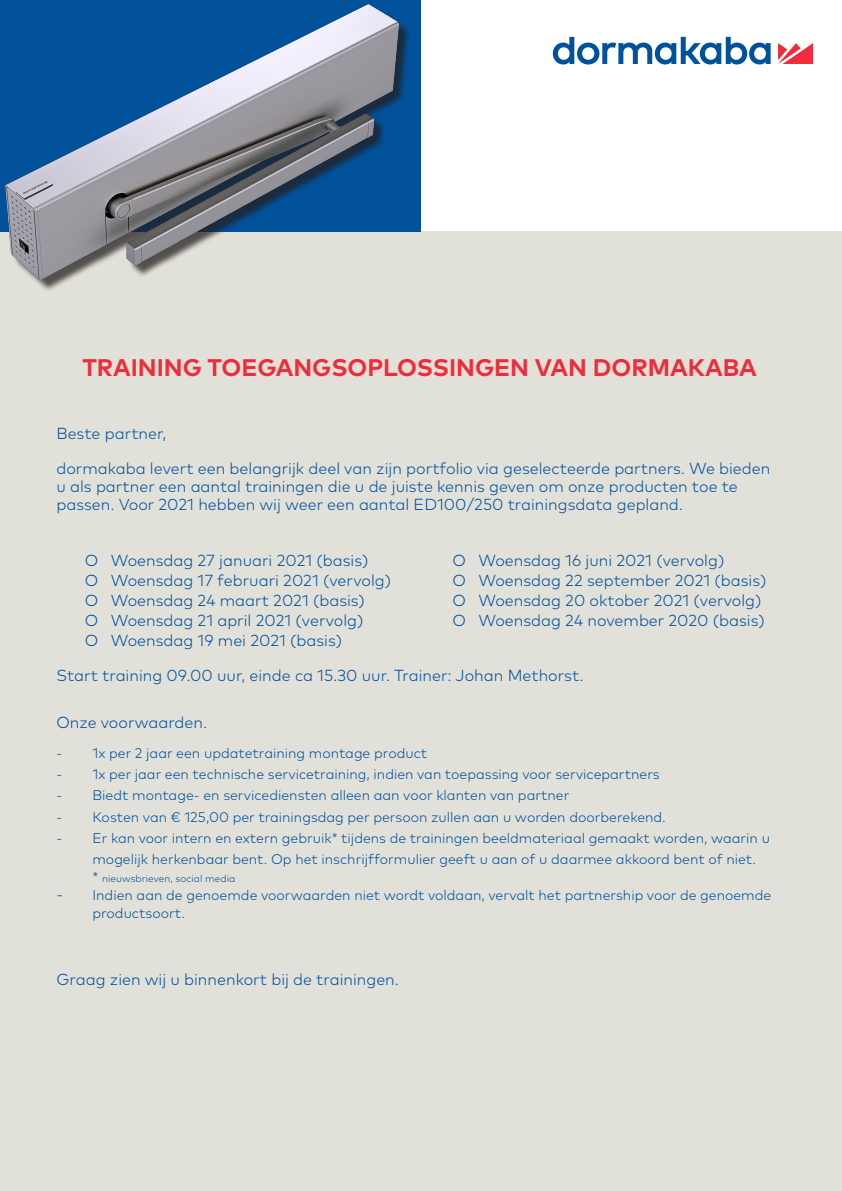
<style>
.page{position:relative;width:842px;height:1191px;background:#fff}
.page>*{position:absolute;margin:0;border:0;box-sizing:border-box;transform-origin:0 0}
.Title_300pt_340pt{font:700 24px "Mark Pro";color:#ee2c3b}
.Title_300pt_340pt-2{font:300 16px/18px "Mark Pro";color:#01519b}
.Title_300pt_340pt-3{font:300 14px/18px "Mark Pro";color:#01519b}
.Title_300pt_340pt-4{font:300 10px "Mark Pro";color:#01519b}
.s1{font-size:14px}
.s2{font-size:16px}
</style>
<div class="page">
<div style="left:0;top:232px;width:842px;height:959px;background:#e2e1d9"></div>
<svg style="left:778px;top:43px;width:35px;height:21px"></svg>
<svg style="left:553px;top:37px;width:218px;height:27px"></svg>
<img style="left:0;top:0;width:451px;height:290px">
<p class="Title_300pt_340pt" style="left:82px;top:349px;width:676px">TRAINING TOEGANGSOPLOSSINGEN VAN DORMAKABA</p>
<p class="Title_300pt_340pt-2" style="left:56px;top:423px;width:111px">Beste partner,</p>
<p class="Title_300pt_340pt-2" style="left:56px;top:458px;width:715px">dormakaba levert een belangrijk deel van zijn portfolio via geselecteerde partners. We bieden u als partner een aantal trainingen die u de juiste kennis geven om onze producten toe te passen. Voor 2021 hebben wij weer een aantal ED100/250 trainingsdata gepland.</p>
<p class="Title_300pt_340pt-2" style="left:85px;top:549px;width:285px">O Woensdag 27 januari 2021 (basis)</p>
<p class="Title_300pt_340pt-2" style="left:452px;top:549px;width:273px">O Woensdag 16 juni 2021 (vervolg)</p>
<p class="Title_300pt_340pt-2" style="left:85px;top:569px;width:308px">O Woensdag 17 februari 2021 (vervolg)</p>
<p class="Title_300pt_340pt-2" style="left:452px;top:569px;width:315px">O Woensdag 22 september 2021 (basis)</p>
<p class="Title_300pt_340pt-2" style="left:85px;top:589px;width:282px">O Woensdag 24 maart 2021 (basis)</p>
<p class="Title_300pt_340pt-2" style="left:452px;top:589px;width:310px">O Woensdag 20 oktober 2021 (vervolg)</p>
<p class="Title_300pt_340pt-2" style="left:85px;top:609px;width:280px">O Woensdag 21 april 2021 (vervolg)</p>
<p class="Title_300pt_340pt-2" style="left:452px;top:609px;width:314px">O Woensdag 24 november 2020 (basis)</p>
<p class="Title_300pt_340pt-2" style="left:85px;top:629px;width:259px">O Woensdag 19 mei 2021 (basis)</p>
<p class="Title_300pt_340pt-2" style="left:56px;top:665px;width:529px">Start training 09.00 uur, einde ca 15.30 uur. Trainer: Johan Methorst.</p>
<p class="Title_300pt_340pt-2" style="left:56px;top:712px;width:152px">Onze voorwaarden.</p>
<p class="Title_300pt_340pt-3" style="left:56px;top:742px;width:372px">- 1x per 2 jaar een updatetraining montage product</p>
<p class="Title_300pt_340pt-3" style="left:56px;top:764px;width:605px">- 1x per jaar een technische servicetraining, indien van toepassing voor servicepartners</p>
<p class="Title_300pt_340pt-3" style="left:56px;top:785px;width:514px">- Biedt montage- en servicediensten alleen aan voor klanten van partner</p>
<p class="Title_300pt_340pt-3" style="left:56px;top:806px;width:611px">- Kosten van € 125,00 per trainingsdag per persoon zullen aan u worden doorberekend.</p>
<p class="Title_300pt_340pt-3" style="left:56px;top:828px;width:715px">- Er kan voor intern en extern gebruik* tijdens de trainingen beeldmateriaal gemaakt worden, waarin u</p>
<p class="Title_300pt_340pt-3" style="left:92px;top:849px;width:665px">mogelijk herkenbaar bent. Op het inschrijfformulier geeft u aan of u daarmee akkoord bent of niet.</p>
<p class="Title_300pt_340pt-4" style="left:92px;top:871px;width:144px"><span class="s1">*</span> nieuwsbrieven, social media</p>
<p class="Title_300pt_340pt-3" style="left:92px;top:885px;width:680px;text-indent:-36px"><span class="s2">-</span> Indien aan de genoemde voorwaarden niet wordt voldaan, vervalt het partnership voor de genoemde productsoort.</p>
<p class="Title_300pt_340pt-2" style="left:56px;top:969px;width:344px">Graag zien wij u binnenkort bij de trainingen.</p>
</div>
